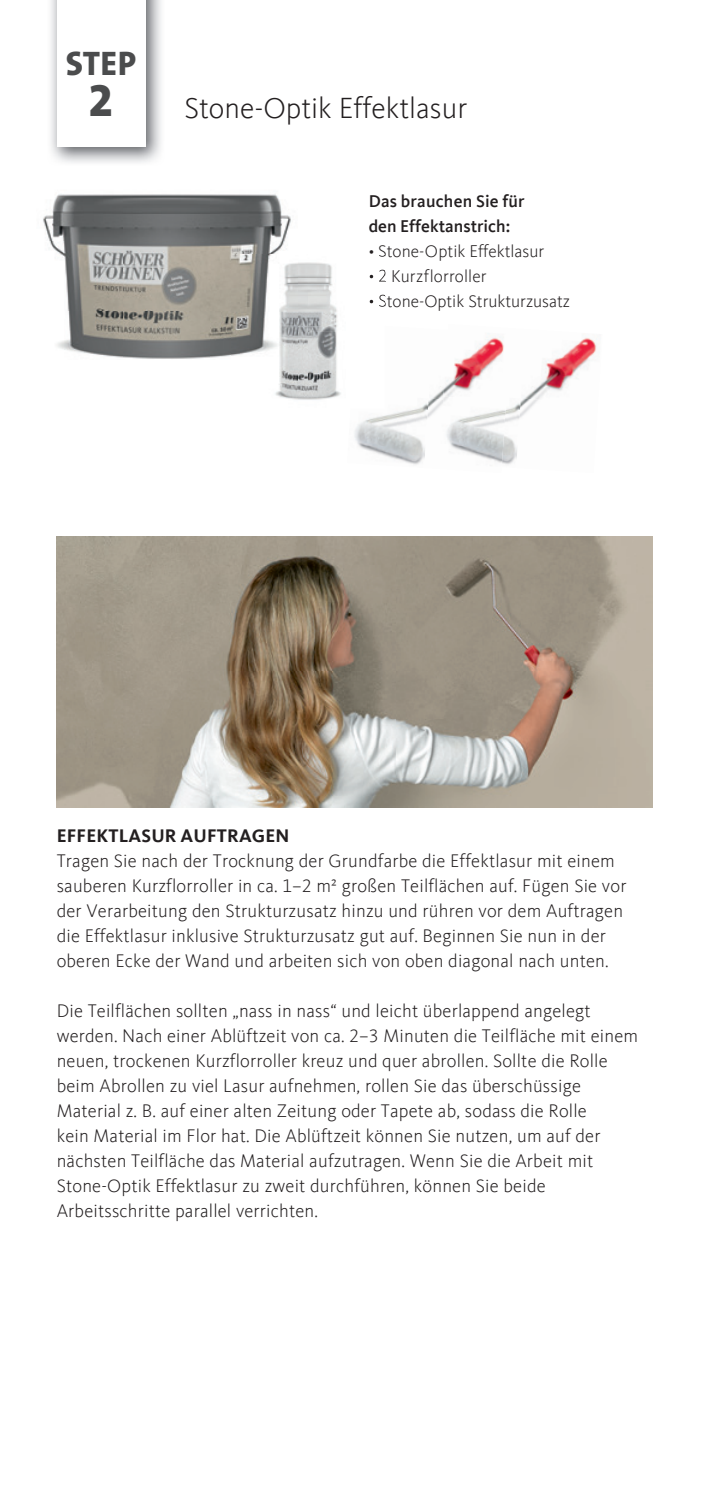
<style>
.page{position:relative;width:709px;height:1489px;background:#fff}
.page>*{position:absolute;margin:0;border:0;box-sizing:border-box;transform-origin:0 0}
.t1{font:800 45.5px "The Sans B W8";color:#4b4c4d}
.t2{font:800 34.25px "The Sans B W8";color:#4b4c4d}
.t3{font:300 30px "Kievit Offc Pro";color:#231f20}
.t4{font:300 18.75px/25px "Kievit Offc Pro";letter-spacing:.01em;color:#231f20}
.t5{font:700 18.75px "Kievit Offc Pro";letter-spacing:.01em;color:#231f20}
.t6{font:300 17.5px "Kievit Offc Pro";color:#231f20}
.t7{font:500 17.5px/25px "Kievit Offc Pro";color:#231f20}
</style>
<div class="page">
<img style="left:524px;top:337px;width:73px;height:61px">
<img style="left:506px;top:405px;width:10px;height:60px">
<img style="left:516px;top:398px;width:24px;height:61px">
<img style="left:57px;top:537px;width:595px;height:270px">
<img style="left:51px;top:0;width:110px;height:163px">
<div style="left:57px;top:0;width:88px;height:147px;background:#fff"></div>
<img style="left:298px;top:262px;width:87px;height:70px">
<img style="left:275px;top:332px;width:66px;height:68px">
<svg style="left:370px;top:270px;width:15px;height:11px"></svg>
<img style="left:374px;top:294px;width:11px;height:16px">
<img style="left:432px;top:386px;width:11px;height:12px">
<img style="left:354px;top:405px;width:70px;height:60px">
<img style="left:424px;top:398px;width:15px;height:60px">
<img style="left:443px;top:333px;width:61px;height:63px">
<img style="left:439px;top:396px;width:67px;height:68px">
<img style="left:350px;top:324px;width:35px;height:85px">
<img style="left:43px;top:194px;width:248px;height:118px">
<img style="left:57px;top:312px;width:174px;height:47px">
<img style="left:231px;top:255px;width:67px;height:127px">
<h2 class="t2" style="left:66px;top:42px;width:72px">STEP</h2>
<h1 class="t1" style="left:88px;top:72px;width:27px">2</h1>
<h3 class="t3" style="left:184px;top:90px;width:284px">Stone-Optik Effektlasur</h3>
<p class="t7" style="left:369px;top:188px;width:158px">Das brauchen Sie für den Effektanstrich:</p>
<p class="t6" style="left:369px;top:240px;width:177px">• Stone-Optik Effektlasur</p>
<p class="t6" style="left:369px;top:265px;width:119px">• 2 Kurzflorroller</p>
<p class="t6" style="left:369px;top:290px;width:203px">• Stone-Optik Strukturzusatz</p>
<p class="t5" style="left:57px;top:824px;width:234px">EFFEKTLASUR AUFTRAGEN</p>
<p class="t4" style="left:57px;top:848px;width:571px">Tragen Sie nach der Trocknung der Grundfarbe die Effektlasur mit einem sauberen Kurzflorroller in ca. 1–2 m² großen Teilflächen auf. Fügen Sie vor der Verarbeitung den Strukturzusatz hinzu und rühren vor dem Auftragen die Effektlasur inklusive Strukturzusatz gut auf. Beginnen Sie nun in der oberen Ecke der Wand und arbeiten sich von oben diagonal nach unten.</p>
<p class="t4" style="left:57px;top:998px;width:583px">Die Teilflächen sollten „nass in nass“ und leicht überlappend angelegt werden. Nach einer Ablüftzeit von ca. 2–3 Minuten die Teilfläche mit einem neuen, trockenen Kurzflorroller kreuz und quer abrollen. Sollte die Rolle beim Abrollen zu viel Lasur aufnehmen, rollen Sie das überschüssige Material z. B. auf einer alten Zeitung oder Tapete ab, sodass die Rolle<br>kein Material im Flor hat. Die Ablüftzeit können Sie nutzen, um auf der nächsten Teilfläche das Material aufzutragen. Wenn Sie die Arbeit mit Stone-Optik Effektlasur zu zweit durchführen, können Sie beide Arbeitsschritte parallel verrichten.</p>
</div>
